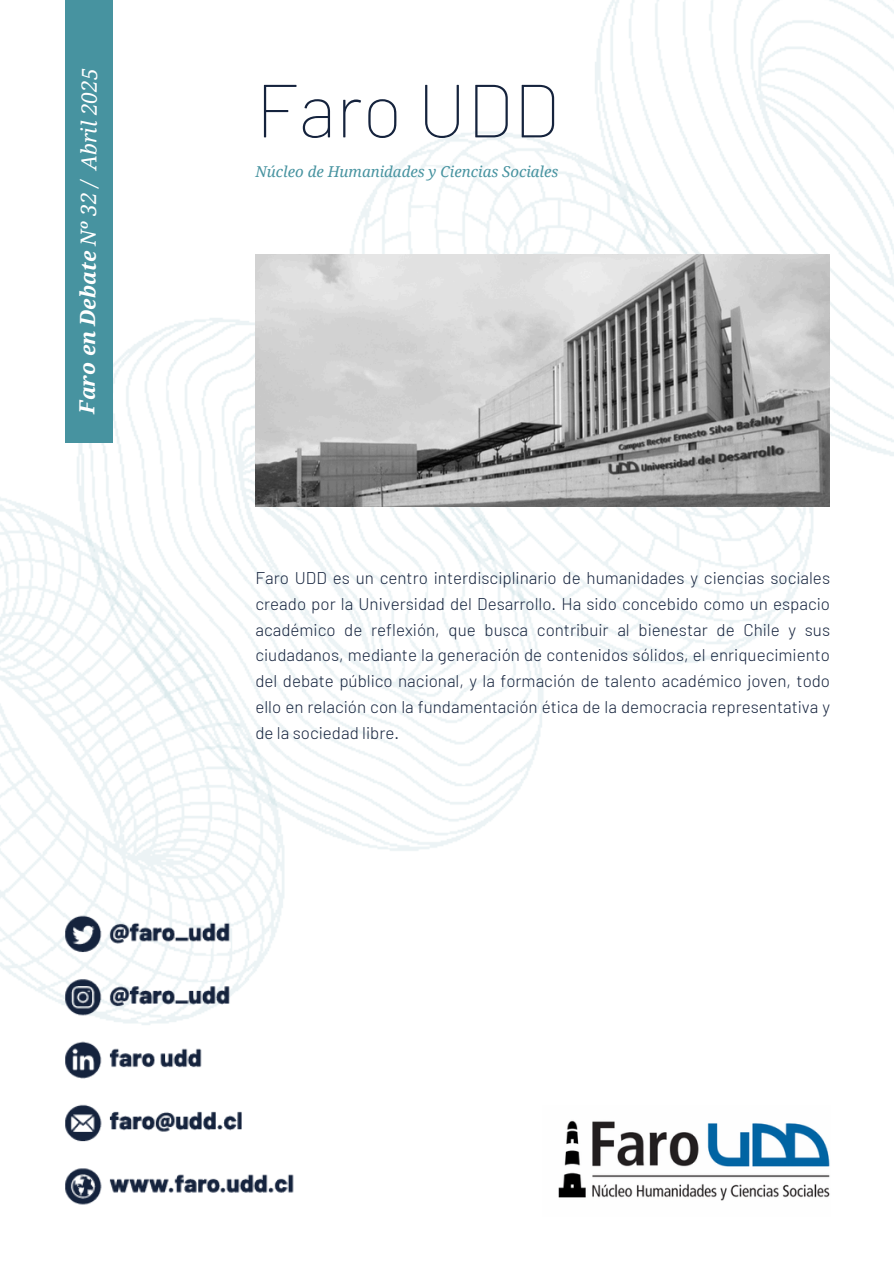
<style>
.page{position:relative;width:894px;height:1264px;background:#fff}
.page>*{position:absolute;margin:0;border:0;box-sizing:border-box;transform-origin:0 0}
.t1{font:100 75px "Barlow";color:#15233d}
.t2{font:italic 21px "Noto Serif";letter-spacing:-.01em;color:#fff}
.t3{font:300 16.95px/26px "Barlow";color:#15233d;text-align:justify}
.t4{font:italic 15px "Noto Serif";color:#4793a0}
.s1{font-weight:700}
</style>
<div class="page">
<img style="left:0;top:0;width:893px;height:992px">
<div style="left:66px;top:0;width:47px;height:442px;background:#4793a0"></div>
<img style="left:255px;top:254px;width:574px;height:252px">
<img style="left:558px;top:1120px;width:271px;height:81px">
<img style="left:39px;top:898px;width:284px;height:307px">
<p class="t2" style="left:74px;top:413px;width:347px;rotate:-90deg"><span class="s1">Faro en Debate</span> Nº 32 / Abril 2025</p>
<p class="t1" style="left:255px;top:62px;width:305px">Faro UDD</p>
<p class="t4" style="left:255px;top:161px;width:304px">Núcleo de Humanidades y Ciencias Sociales</p>
<h2 class="t3" style="left:255px;top:564px;width:576px">Faro UDD es un centro interdisciplinario de humanidades y ciencias sociales creado por la Universidad del Desarrollo. Ha sido concebido como un espacio académico de reflexión, que busca contribuir al bienestar de Chile y sus ciudadanos, mediante la generación de contenidos sólidos, el enriquecimiento del debate público nacional, y la formación de talento académico joven, todo ello en relación con la fundamentación ética de la democracia representativa y de la sociedad libre.</h2>
</div>
